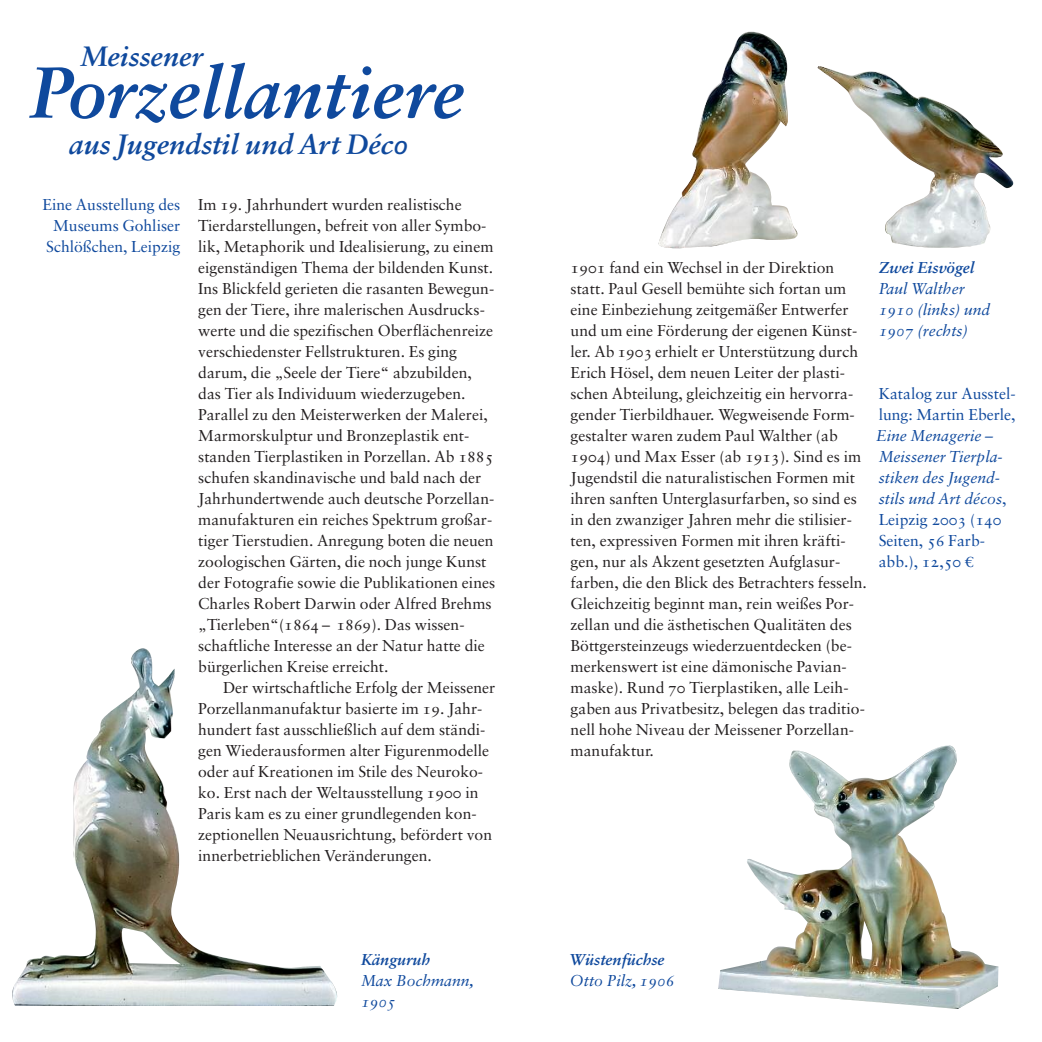
<style>
.page{position:relative;width:1042px;height:1042px;background:#fff}
.page>*{position:absolute;margin:0;border:0;box-sizing:border-box;transform-origin:0 0}
.t1{font:72.27px "Sabon Bold Italic Os F";color:#0f499d}
.t2{font:28px "Sabon Bold Italic Os F";color:#0f499d}
.t3{font:15.75px/21px "Sabon Roman Os F";color:#231f20}
.t4{font:15.75px/21px "Sabon Italic Os F";color:#0f499d}
.t5{font:15.75px/21px "Sabon Roman Os F";color:#0f499d}
.t6{font:15.75px "Sabon Bold Italic Os F";color:#0f499d}
.s1{font-family:"Sabon Bold Italic Os F"}
.s2{font-family:"Sabon Roman Os F"}
</style>
<div class="page">
<img style="left:12px;top:648px;width:326px;height:358px">
<img style="left:658px;top:31px;width:355px;height:217px">
<img style="left:718px;top:745px;width:280px;height:264px">
<h2 class="t2" style="left:81px;top:46px;width:123px">Meissener</h2>
<h1 class="t1" style="left:30px;top:67px;width:436px">Porzellantiere</h1>
<h2 class="t2" style="left:69px;top:134px;width:342px">aus Jugendstil und Art Déc0</h2>
<p class="t5" style="left:42px;top:194px;width:139px;text-align:right">Eine Ausstellung des<br>Museums Gohliser<br>Schlößchen, Leipzig</p>
<p class="t3" style="left:198px;top:193px;width:298px">Im 19. Jahrhundert wurden realistische Tierdarstellungen, befreit von aller Symbo&shy;lik, Metaphorik und Idealisierung, zu einem eigenständigen Thema der bildenden Kunst.<br>Ins Blickfeld gerieten die rasanten Bewegun&shy;gen der Tiere, ihre malerischen Ausdrucks&shy;werte und die spezifischen Oberflächenreize verschiedenster Fellstrukturen. Es ging darum, die „Seele der Tiere“ abzubilden, das Tier als Individuum wiederzugeben.<br>Parallel zu den Meisterwerken der Malerei, Marmorskulptur und Bronzeplastik ent&shy;standen Tierplastiken in Porzellan. Ab 1885 schufen skandinavische und bald nach der Jahrhundertwende auch deutsche Porzellan&shy;manufakturen ein reiches Spektrum großar&shy;tiger Tierstudien. Anregung boten die neuen zoologischen Gärten, die noch junge Kunst der Fotografie sowie die Publikationen eines Charles Robert Darwin oder Alfred Brehms „Tierleben“(1864 – 1869). Das wissen&shy;schaftliche Interesse an der Natur hatte die bürgerlichen Kreise erreicht.</p>
<p class="t3" style="left:198px;top:676px;width:298px;text-indent:25px">Der wirtschaftliche Erfolg der Mei ssener Porzellanmanufaktur basierte im 19. Jahr&shy;hundert fast ausschließlich auf dem ständi&shy;gen Wiederausformen alter Figurenmodelle oder auf Kreationen im Stile des Neuroko&shy;ko. Erst nach der Weltausstellung 1900 in Paris kam es zu einer grundlegenden kon&shy;zeptionellen Neuausrichtung, befördert von innerbetrieblichen Veränderungen.</p>
<p class="t6" style="left:361px;top:954px;width:71px">Känguruh</p>
<p class="t4" style="left:361px;top:971px;width:114px">Max Bochmann<span class="s1">,<br></span>1905</p>
<p class="t3" style="left:570px;top:257px;width:298px">1901 fand ein Wechsel in der Direktion statt. Paul Gesell bemühte sich fortan um eine Einbeziehung zeitgemäßer Entwerfer und um eine Förderung der eigenen Künst&shy;ler. Ab 1903 erhielt er Unterstützung durch Erich Hösel, dem neuen Leiter der plasti&shy;schen Abteilung, gleichzeitig ein hervorra&shy;gender Tierbildhauer. Wegweisende Form&shy;gestalter waren zudem Paul Walther (ab 1904) und Max Esser (ab 1913). Sind es im Jugendstil die naturalistischen Formen mit ihren sanften Unterglasurfarben, so sind es in den zwanziger Jahren mehr die stilisier&shy;ten, expressiven Formen mit ihren kräfti&shy;gen, nur als Akzent gesetzten Aufglasur - farben, die den Blick des Betrachters fesseln.<br>Gleichzeitig beginnt man, rein weißes Por - zellan und die ästhetischen Qualitäten des Böttgersteinzeugs wiederzuentdecken (be&shy;merkenswert ist eine dämonische Pavian&shy;maske). Rund 70 Tierplastiken, alle Leih&shy;gaben aus Privatbesitz, belegen das traditio&shy;nell hohe Niveau der Meissener Porzellan&shy;manufaktur.</p>
<p class="t6" style="left:878px;top:262px;width:97px">Zwei Eisvögel</p>
<p class="t4" style="left:878px;top:280px;width:113px">Paul Walther<br>1910 (links) und<br>1907 (rechts)</p>
<p class="t5" style="left:878px;top:382px;width:138px">Katalog zur Ausstel&shy;lung: Martin Eberle,</p>
<p class="t4" style="left:876px;top:426px;width:132px">Eine Menagerie –<br>Meissener Tierpla&shy;stiken des Jugend&shy;stils und Art décos<span class="s2">,</span></p>
<p class="t5" style="left:878px;top:508px;width:124px">Leipzig 2003 (140<br>Seiten, 56 Farb&shy;abb.), 12,50 ¤</p>
<p class="t6" style="left:570px;top:954px;width:96px">Wüstenfüchse</p>
<p class="t4" style="left:570px;top:971px;width:106px">Otto Pilz<span class="s1">,</span> 1906</p>
</div>
